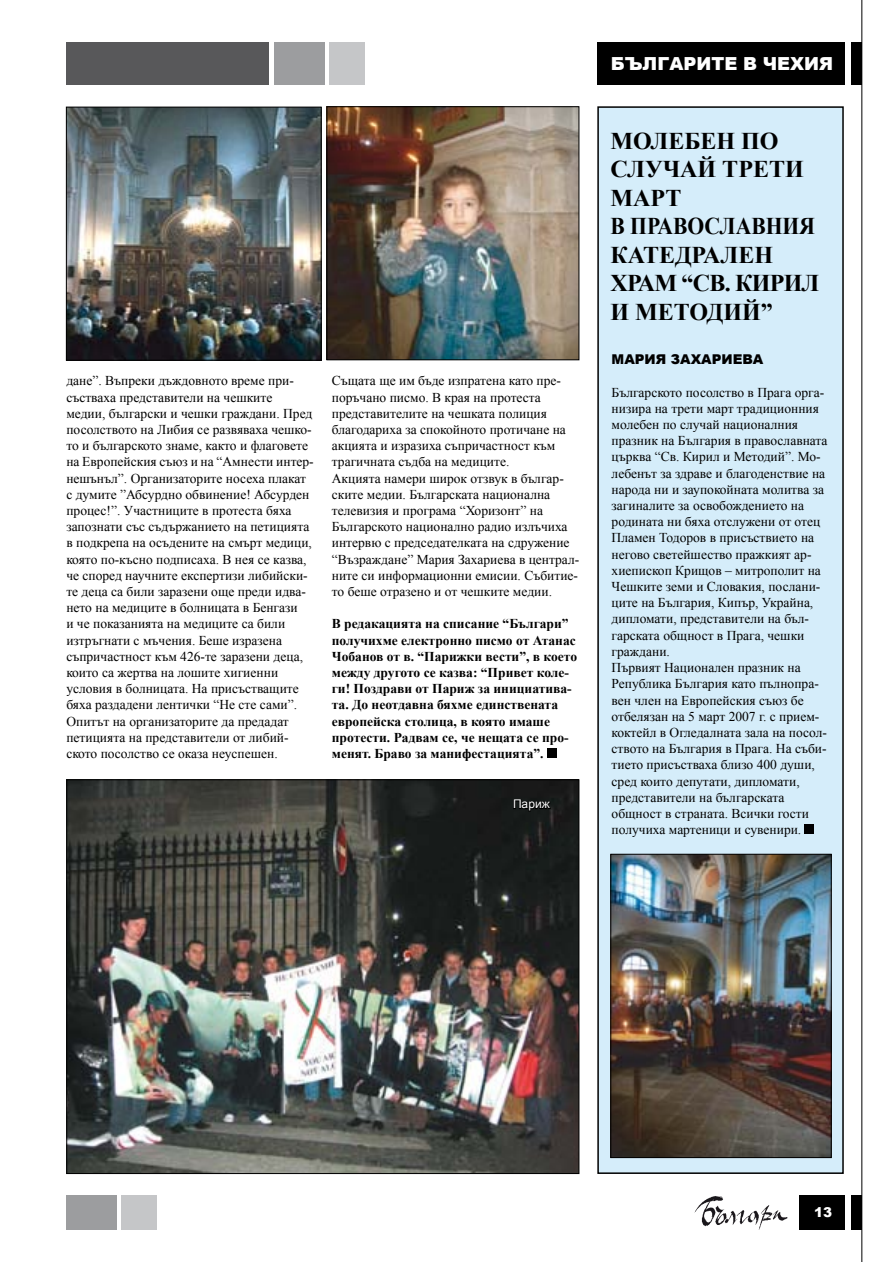
<style>
.page{position:relative;width:895px;height:1262px;background:#fff}
.page>*{position:absolute;margin:0;border:0;box-sizing:border-box;transform-origin:0 0}
.t1{font:700 24px/28.5px "Times New Roman";color:#000}
.t2{font:900 18px "Arial";color:#fff}
.t3{font:13.5px/16.2px "Times New Roman";color:#000}
.t4{font:700 13.5px/16.2px "Times New Roman";color:#000}
.t5{font:900 13.5px "Arial";color:#000}
.t6{font:900 13.5px "Arial";color:#fff}
.t7{font:12px "Arial";color:#fff}
</style>
<div class="page">
<hr style="left:861px;top:0;width:1px;height:1262px;background:#000">
<div style="left:851px;top:43px;width:10px;height:42px;background:#000"></div>
<div style="left:597px;top:43px;width:247px;height:42px;background:#000"></div>
<div style="left:66px;top:43px;width:203px;height:42px;background:#58585a"></div>
<div style="left:274px;top:43px;width:50px;height:42px;background:#9c9d9f"></div>
<div style="left:329px;top:43px;width:36px;height:42px;background:#c5c6c8"></div>
<div style="left:66px;top:1195px;width:51px;height:34px;background:#9c9d9f"></div>
<div style="left:122px;top:1195px;width:35px;height:34px;background:#c5c6c8"></div>
<div style="left:851px;top:1195px;width:10px;height:34px;background:#000"></div>
<img style="left:694px;top:1196px;width:94px;height:34px">
<div style="left:799px;top:1195px;width:45px;height:34px;background:#000"></div>
<div style="left:546px;top:748px;width:10px;height:10px;background:#000"></div>
<div style="left:598px;top:107px;width:245px;height:1066px;background:#d5edfa"></div>
<div style="left:804px;top:825px;width:10px;height:9px;background:#000"></div>
<div style="left:597px;top:106px;width:246px;height:1068px;border:2px solid #000"></div>
<img style="left:68px;top:109px;width:251px;height:249px">
<div style="left:66px;top:107px;width:255px;height:253px;border:1px solid #000"></div>
<img style="left:612px;top:856px;width:217px;height:300px">
<div style="left:610px;top:854px;width:221px;height:304px;border:1px solid #000"></div>
<img style="left:68px;top:781px;width:509px;height:391px">
<img style="left:328px;top:108px;width:249px;height:250px">
<div style="left:326px;top:106px;width:253px;height:254px;border:1px solid #000"></div>
<svg style="left:512px;top:798px;width:40px;height:14px"></svg>
<p class="t3" style="left:66px;top:372px;width:249px">дане”. Въпреки дъждовното време при&shy;състваха представители на чешките медии, български и чешки граждани. Пред посолството на Либия се развяваха чешко&shy;то и българското знаме, както и флаговете на Европейския съюз и на “Амнести интер&shy;нешънъл”. Организаторите носеха плакат с думите ”Абсурдно обвинение! Абсурден процес!”. Участниците в протеста бяха запознати със съдържанието на петицията в подкрепа на осъдените на смърт медици, която по-късно подписаха. В нея се казва, че според научните експертизи либийски&shy;те деца са били заразени още преди идва&shy;нето на медиците в болницата в Бенгази<br>и че показанията на медиците са били изтръгнати с мъчения. Беше изразена съпричастност към 426-те заразени деца, които са жертва на лошите хигиенни условия в болницата. На присъстващите бяха раздадени лентички “Не сте сами”.<br>Опитът на организаторите да предадат петицията на представители от либий&shy;ското посолство се оказа неуспешен.</p>
<p class="t3" style="left:332px;top:372px;width:249px">Същата ще им бъде изпратена като пре&shy;поръчано писмо. В края на протеста представителите на чешката полиция благодариха за спокойното протичане на акцията и изразиха съпричастност към трагичната съдба на медиците.<br>Акцията намери широк отзвук в българ&shy;ските медии. Българската национална телевизия и програма “Хоризонт” на Българското национално радио излъчиха интервю с председателката на сдружение “Възраждане” Мария Захариева в централ&shy;ните си информационни емисии. Събитие&shy;то беше отразено и от чешките медии.</p>
<p class="t4" style="left:332px;top:615px;width:247px">В редакацията на списание “Българи” получихме електронно писмо от Атанас Чобанов от в. “Парижки вести”, в което между другото се казва: “Привет коле&shy;ги! Поздрави от Париж за инициатива&shy;та. До неотдавна бяхме единствената европейска столица, в която имаше протести. Радвам се, че нещата се про&shy;менят. Браво за манифестацията”.</p>
<p class="t7" style="left:513px;top:796px;width:38px">Париж</p>
<p class="t2" style="left:611px;top:51px;width:224px">БЪЛГАРИТЕ В ЧЕХИЯ</p>
<p class="t1" style="left:610px;top:126px;width:211px">МОЛЕБЕН ПО<br>СЛУЧАЙ ТРЕТИ<br>МАРТ<br>В ПРАВОСЛАВНИЯ<br>КАТЕДРАЛЕН<br>ХРАМ “СВ. КИРИЛ<br>И МЕТОДИЙ”</p>
<p class="t5" style="left:611px;top:349px;width:153px">МАРИЯ ЗАХАРИЕВА</p>
<p class="t3" style="left:611px;top:384px;width:217px">Българското посолство в Прага орга&shy;низира на трети март традиционния молебен по случай националния празник на България в православната църква “Св. Кирил и Методий”. Мо&shy;лебенът за здраве и благоденствие на народа ни и заупокойната молитва за загиналите за освобождението на родината ни бяxa отслужени от отец<br>Пламен Тодоров в присъствието на негово светейшество пражкият ар&shy;хиепископ Крищов – митрополит на<br>Чешките земи и Словакия, послани&shy;ците на България, Кипър, Украйна, дипломати, представители на бъл&shy;гарската общност в Прага, чешки граждани.<br>Първият Национален празник на<br>Република България като пълнопра&shy;вен член на Европейския съюз бе отбелязан на 5 март 2007 г. с прием&shy;коктейл в Огледалната зала на посол&shy;ството на България в Прага. На съби&shy;тието присъстваха близо 400 души, сред които депутати, дипломати, представители на българската общност в страната. Всички гости получиха мартеници и сувенири.</p>
<p class="t6" style="left:814px;top:1202px;width:20px">13</p>
</div>
